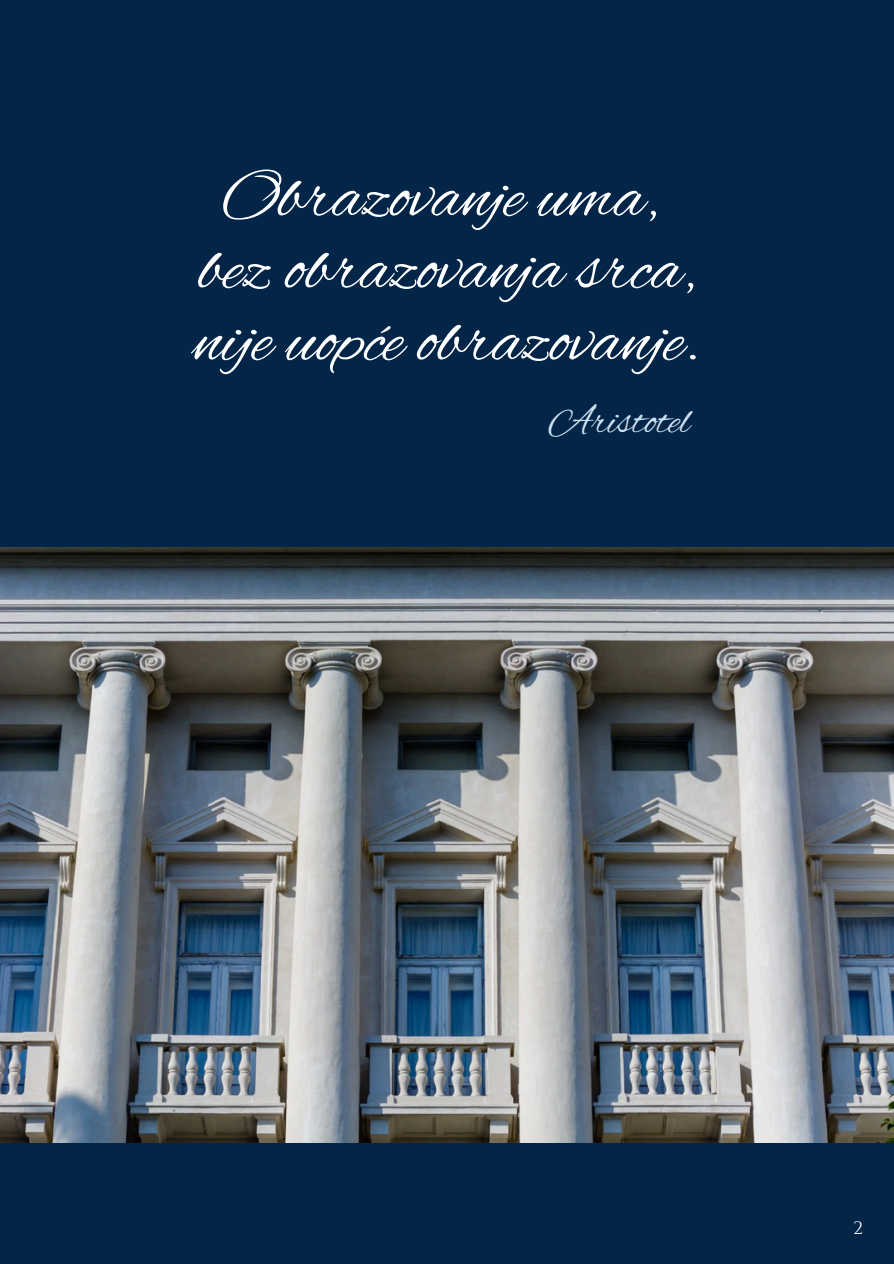
<style>
.page{position:relative;width:894px;height:1264px;background:#fff}
.page>*{position:absolute;margin:0;border:0;box-sizing:border-box;transform-origin:0 0}
.t1{font:72px/72px "Alex Brush";color:#fff;text-align:center}
.t2{font:42px "Alex Brush";color:#cce1f2}
.t3{font:18px "Cinzel";color:#fff}
</style>
<div class="page">
<div style="left:0;top:0;width:893px;height:1263px;background:#022548"></div>
<img style="left:0;top:547px;width:893px;height:595px">
<p class="t1" style="left:194px;top:165px;width:507px">Obrazovanje uma, bez obrazovanja srca, nije uopće obrazovanje.</p>
<p class="t2" style="left:548px;top:397px;width:143px">Aristotel</p>
<p class="t3" style="left:853px;top:1216px;width:11px">2</p>
</div>
